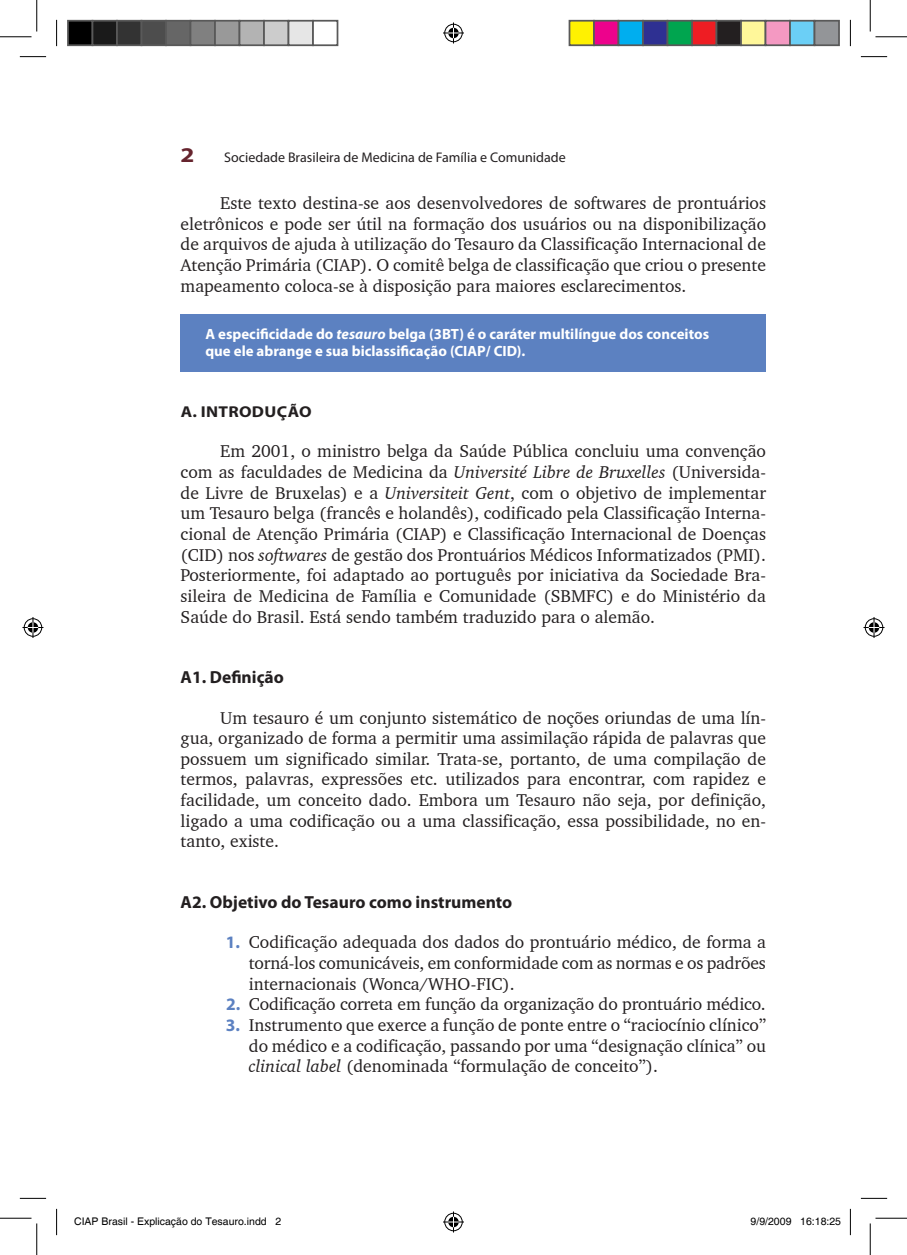
<style>
.page{position:relative;width:907px;height:1255px;background:#fff}
.page>*{position:absolute;margin:0;border:0;box-sizing:border-box;transform-origin:0 0}
.Título_03{font:700 21px "Myriad Pro";color:#66242e;scale:1.2 1}
.Corpo_do_texto{font:17.5px/20.7px "Charter BT";color:#231f20;text-align:justify}
._1__2__3_-_Números{font:17.5px/20.7px "Charter BT";letter-spacing:-.01em;color:#231f20;text-align:justify}
.Título_02{font:700 17.5px "Myriad Pro";color:#231f20}
.Título_01{font:700 15.75px "Myriad Pro";letter-spacing:.02em;color:#231f20;scale:1.11 1}
.Corpo_do_texto-2{font:700 14.88px/17.5px "Myriad Pro";color:#fff}
.Título_03-2{font:14px "Myriad Pro";color:#231f20}
.t1{font:10.5px "Helvetica";color:#000}
.s1{font-style:italic}
.s2{font-family:"Myriad Pro";font-weight:700;color:#5c81c1}
</style>
<div class="page">
<div style="left:181px;top:314px;width:585px;height:58px;background:#5c81c1"></div>
<svg style="left:20px;top:56px;width:26px;height:1px"></svg>
<svg style="left:861px;top:56px;width:26px;height:1px"></svg>
<svg style="left:20px;top:1197px;width:26px;height:1px"></svg>
<svg style="left:861px;top:1197px;width:26px;height:1px"></svg>
<svg style="left:56px;top:20px;width:1px;height:26px"></svg>
<svg style="left:56px;top:1208px;width:1px;height:26px"></svg>
<svg style="left:850px;top:20px;width:1px;height:26px"></svg>
<svg style="left:850px;top:1208px;width:1px;height:26px"></svg>
<hr style="left:0;top:36px;width:32px;height:1px;background:#000">
<hr style="left:875px;top:36px;width:32px;height:1px;background:#000">
<hr style="left:0;top:1217px;width:32px;height:1px;background:#000">
<hr style="left:875px;top:1217px;width:32px;height:1px;background:#000">
<hr style="left:36px;top:0;width:1px;height:32px;background:#000">
<hr style="left:36px;top:1223px;width:1px;height:31px;background:#000">
<hr style="left:870px;top:0;width:1px;height:32px;background:#000">
<hr style="left:870px;top:1223px;width:1px;height:31px;background:#000">
<svg style="left:443px;top:22px;width:21px;height:21px"></svg>
<svg style="left:443px;top:1211px;width:21px;height:21px"></svg>
<svg style="left:22px;top:617px;width:21px;height:21px"></svg>
<svg style="left:863px;top:617px;width:21px;height:21px"></svg>
<div style="left:68px;top:21px;width:24px;height:24px;background:#000"></div>
<div style="left:67px;top:20px;width:26px;height:26px;border:2px solid #595959"></div>
<div style="left:92px;top:21px;width:25px;height:24px;background:#1a1a1a"></div>
<div style="left:92px;top:20px;width:26px;height:26px;border:2px solid #595959"></div>
<div style="left:117px;top:21px;width:24px;height:24px;background:#333"></div>
<div style="left:116px;top:20px;width:26px;height:26px;border:2px solid #595959"></div>
<div style="left:141px;top:21px;width:25px;height:24px;background:#4d4d4d"></div>
<div style="left:141px;top:20px;width:26px;height:26px;border:2px solid #595959"></div>
<div style="left:166px;top:21px;width:24px;height:24px;background:#666"></div>
<div style="left:165px;top:20px;width:26px;height:26px;border:2px solid #595959"></div>
<div style="left:190px;top:21px;width:25px;height:24px;background:#808080"></div>
<div style="left:190px;top:20px;width:26px;height:26px;border:2px solid #595959"></div>
<div style="left:215px;top:21px;width:24px;height:24px;background:#999"></div>
<div style="left:214px;top:20px;width:26px;height:26px;border:2px solid #595959"></div>
<div style="left:239px;top:21px;width:25px;height:24px;background:#b3b3b3"></div>
<div style="left:239px;top:20px;width:26px;height:26px;border:2px solid #595959"></div>
<div style="left:264px;top:21px;width:24px;height:24px;background:#ccc"></div>
<div style="left:263px;top:20px;width:26px;height:26px;border:2px solid #595959"></div>
<div style="left:288px;top:21px;width:25px;height:24px;background:#e6e6e6"></div>
<div style="left:288px;top:20px;width:26px;height:26px;border:2px solid #595959"></div>
<div style="left:312px;top:20px;width:26px;height:26px;border:2px solid #595959"></div>
<div style="left:569px;top:21px;width:25px;height:24px;background:#fff101"></div>
<div style="left:569px;top:20px;width:26px;height:26px;border:2px solid #595959"></div>
<div style="left:594px;top:21px;width:24px;height:24px;background:#ed028c"></div>
<div style="left:593px;top:20px;width:26px;height:26px;border:2px solid #595959"></div>
<div style="left:618px;top:21px;width:25px;height:24px;background:#00aeef"></div>
<div style="left:618px;top:20px;width:26px;height:26px;border:2px solid #595959"></div>
<div style="left:643px;top:21px;width:24px;height:24px;background:#2e3092"></div>
<div style="left:642px;top:20px;width:26px;height:26px;border:2px solid #595959"></div>
<div style="left:667px;top:21px;width:25px;height:24px;background:#00a54f"></div>
<div style="left:667px;top:20px;width:26px;height:26px;border:2px solid #595959"></div>
<div style="left:692px;top:21px;width:24px;height:24px;background:#ee1d23"></div>
<div style="left:691px;top:20px;width:26px;height:26px;border:2px solid #595959"></div>
<div style="left:716px;top:21px;width:25px;height:24px;background:#231f20"></div>
<div style="left:716px;top:20px;width:26px;height:26px;border:2px solid #595959"></div>
<div style="left:741px;top:21px;width:24px;height:24px;background:#fff79a"></div>
<div style="left:740px;top:20px;width:26px;height:26px;border:2px solid #595959"></div>
<div style="left:765px;top:21px;width:25px;height:24px;background:#f499c2"></div>
<div style="left:765px;top:20px;width:26px;height:26px;border:2px solid #595959"></div>
<div style="left:790px;top:21px;width:24px;height:24px;background:#6bcff6"></div>
<div style="left:789px;top:20px;width:26px;height:26px;border:2px solid #595959"></div>
<div style="left:814px;top:21px;width:25px;height:24px;background:#939598"></div>
<div style="left:814px;top:20px;width:26px;height:26px;border:2px solid #595959"></div>
<p class="Título_03" style="left:181px;top:141px;width:13px">2</p>
<p class="Título_03-2" style="left:224px;top:148px;width:343px">Sociedade Brasileira de Medicina de Família e Comunidade</p>
<p class="Corpo_do_texto" style="left:181px;top:192px;width:587px;text-indent:40px">Este texto destina-se aos desenvolvedores de softwares de prontuários eletrônicos e pode ser útil na formação dos usuários ou na disponibilização de arquivos de ajuda à utilização do Tesauro da Classificação Internacional de Atenção Primária (CIAP). O comitê belga de classificação que criou o presente mapeamento coloca-se à disposição para maiores esclarecimentos.</p>
<p class="Corpo_do_texto-2" style="left:205px;top:324px;width:505px">A especificidade do <span class="s1">tesauro</span> belga (3BT) é o caráter multilíngue dos conceitos que ele abrange e sua biclassificação (CIAP</p>
<p class="Corpo_do_texto-2" style="left:486px;top:342px;width:41px">/ CID).</p>
<p class="Título_01" style="left:181px;top:401px;width:119px">A. Introdução</p>
<p class="Corpo_do_texto" style="left:181px;top:440px;width:587px;text-indent:40px">Em 2001, o ministro belga da Saúde Pública concluiu uma convenção com as faculdades de Medicina da <span class="s1">Université Libre de Bruxelles</span> (Universida&shy;de Livre de Bruxelas) e a <span class="s1">Universiteit Gent</span>, com o objetivo de implementar um Tesauro belga (francês e holandês), codificado pela Classificação Interna&shy;cional de Atenção Primária (CIAP) e Classificação Internacional de Doenças (CID) nos <span class="s1">softwares</span> de gestão dos Prontuários Médicos Informatizados (PMI).<br>Posteriormente, foi adaptado ao português por iniciativa da Sociedade Bra&shy;sileira de Medicina de Família e Comunidade (SBMFC) e do Ministério da Saúde do Brasil. Está sendo também traduzido para o alemão.</p>
<p class="Título_02" style="left:181px;top:665px;width:105px">A1. Definição</p>
<p class="Corpo_do_texto" style="left:181px;top:706px;width:587px;text-indent:40px">Um tesauro é um conjunto sistemático de noções oriundas de uma lín&shy;gua, organizado de forma a permitir uma assimilação rápida de palavras que possuem um significado similar. Trata-se, portanto, de uma compilação de termos, palavras, expressões etc. utilizados para encontrar, com rapidez e facilidade, um conceito dado. Embora um Tesauro não seja, por definição, ligado a uma codificação ou a uma classificação, essa possibilidade, no en&shy;tanto, existe.</p>
<p class="Título_02" style="left:181px;top:890px;width:333px">A2. Objetivo do Tesauro como instrumento</p>
<p class="_1__2__3_-_Números" style="left:249px;top:931px;width:519px;text-indent:-23px"><span class="s2">1.</span> Codificação adequada dos dados do prontuário médico, de forma a torná-los comunicáveis, em conformidade com as normas e os padrões internacionais (Wonca/WHO-FIC).</p>
<p class="_1__2__3_-_Números" style="left:226px;top:993px;width:541px"><span class="s2">2.</span> Codificação correta em função da organização do prontuário médico.</p>
<p class="_1__2__3_-_Números" style="left:249px;top:1014px;width:519px;text-indent:-23px"><span class="s2">3.</span> Instrumento que exerce a função de ponte entre o “raciocínio clínico” do médico e a codificação, passando por uma “designação clínica” ou <span class="s1">clinical label</span> (denominada “formulação de conceito”).</p>
<p class="t1" style="left:74px;top:1214px;width:209px">CIAP Brasil - Explicação do Tesauro.indd 2</p>
<p class="t1" style="left:751px;top:1214px;width:92px">9/9/2009 16:18:25</p>
</div>
